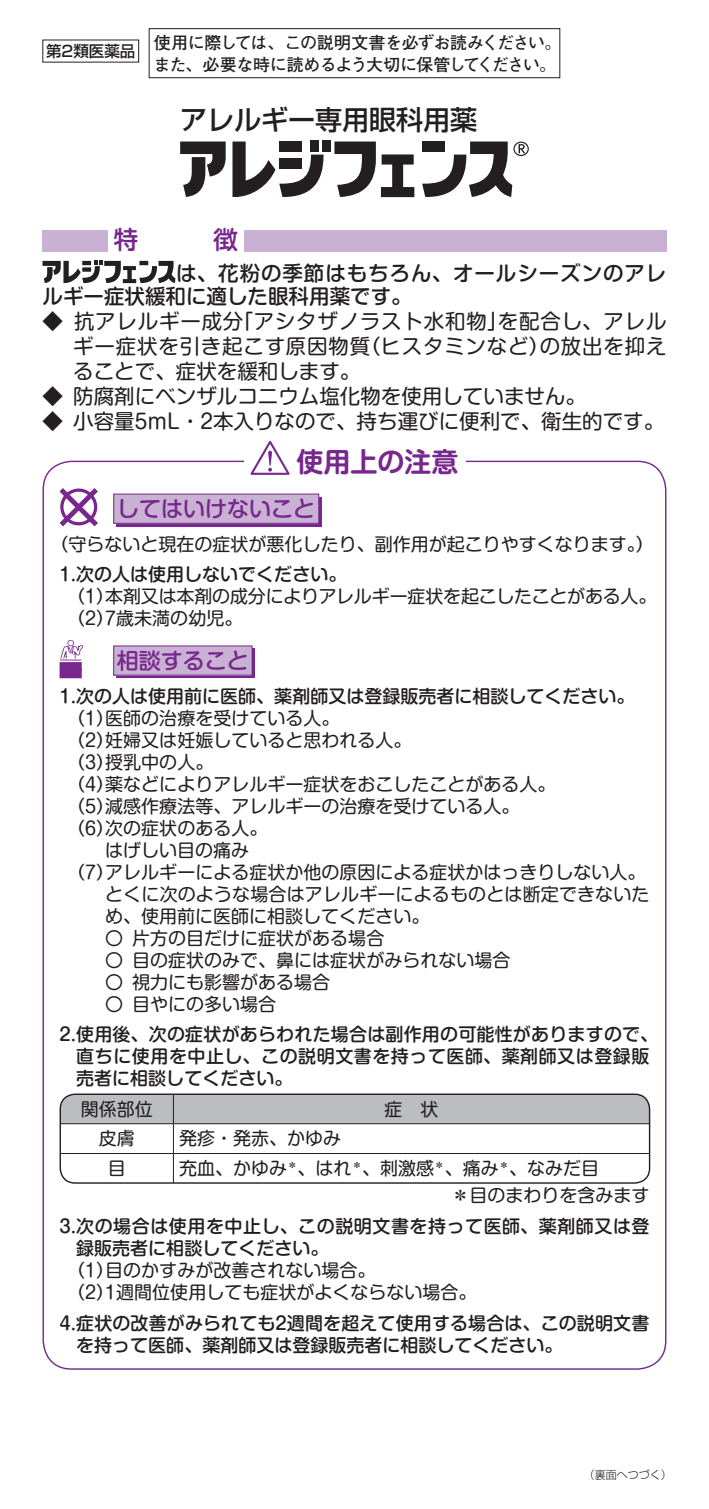
<style>
.page{position:relative;width:709px;height:1509px;background:#fff}
.page>*{position:absolute;margin:0;border:0;box-sizing:border-box;transform-origin:0 0}
.ヘッダー-新ゴM{font:500 27px "Shin Go Pr 6";color:#231f20}
.使用上の注意_大見出し{font:700 27px "Shin M Go Pr 6 De";color:#77278d}
.t1{font:500 25px "Shin M Go Pr 6";color:#77278d}
.t2{font:500 22px "Shin M Go Pr 6";color:#77278d}
.特徴_本文{font:20.4px "Shin M Go Pr 6";color:#231f20}
.特徴_本文-2{font:20.4px/25px "Shin M Go Pr 6";letter-spacing:.035em;color:#231f20}
.特徴_本文-太字{font:500 20.4px/22.8px "Shin M Go Pr 6";letter-spacing:.045em;color:#231f20}
.使用上の注意_本文-1___1{font:18px "Shin M Go Pr 6";color:#231f20}
.使用上の注意_本文-1{font:500 18px/22px "Shin M Go Pr 6";letter-spacing:.005em;color:#231f20}
.使用上の注意_本文-1___1_本文{font:18px/22px "Shin M Go Pr 6";color:#231f20}
.使用上の注意_本文-1-2{font:500 18px/22px "Shin M Go Pr 6";letter-spacing:.03em;color:#231f20}
.使用上の注意_本文{font:18px "Shin M Go Pr 6";color:#231f20}
.使用上の注意_表-脚注{font:18px "Shin M Go Pr 6";color:#231f20}
.ヘッダー-太ゴ{font:700 17px "Futo Go B101 Pr 6";letter-spacing:-.05em;color:#231f20}
.ヘッダー-新ゴM-2{font:500 15.6px "Shin Go Pr 6";color:#231f20}
.フッター-裏面へ_印行{font:300 11px "Shin Go Pr 6";color:#231f20}
.t3{font:10.4px "Shin M Go Pr 6";color:#231f20}
.s1{font-size:18px}
</style>
<div class="page">
<div style="left:43px;top:231px;width:65px;height:21px;background:#c9b1d4"></div>
<div style="left:244px;top:231px;width:422px;height:21px;background:#c9b1d4"></div>
<svg style="left:43px;top:260px;width:132px;height:23px"></svg>
<svg style="left:60px;top:488px;width:38px;height:38px"></svg>
<svg style="left:60px;top:640px;width:23px;height:38px"></svg>
<svg style="left:60px;top:1095px;width:589px;height:87px"></svg>
<hr style="left:173px;top:1152px;width:476px;height:1px;background:#231f20">
<div style="left:60px;top:1093px;width:590px;height:90px;border:1px solid #231f20;border-radius:15px"></div>
<div style="left:116px;top:496px;width:206px;height:30px;background:linear-gradient(to right,#77278d,#77278d)"></div>
<div style="left:114px;top:494px;width:205px;height:29px;background:#c9b1d4"></div>
<div style="left:116px;top:648px;width:139px;height:30px;background:linear-gradient(to right,#77278d,#77278d)"></div>
<div style="left:114px;top:646px;width:138px;height:29px;background:#c9b1d4"></div>
<div style="left:149px;top:28px;width:411px;height:50px;border:1px solid #231f20"></div>
<svg style="left:334px;top:141px;width:80px;height:56px"></svg>
<svg style="left:422px;top:141px;width:90px;height:56px"></svg>
<svg style="left:180px;top:141px;width:46px;height:56px"></svg>
<svg style="left:232px;top:141px;width:91px;height:56px"></svg>
<div style="left:311px;top:140px;width:8px;height:12px;background:#231f20"></div>
<div style="left:322px;top:140px;width:8px;height:12px;background:#231f20"></div>
<svg style="left:518px;top:144px;width:7px;height:9px"></svg>
<div style="left:513px;top:141px;width:16px;height:15px;border:1px solid #231f20;border-radius:50%"></div>
<svg style="left:250px;top:441px;width:39px;height:34px"></svg>
<p class="ヘッダー-新ゴM-2" style="left:46px;top:38px;width:91px">第2類医薬品</p>
<p class="ヘッダー-太ゴ" style="left:154px;top:29px;width:409px">使用に際しては、この説明文書を必ずお読みください。</p>
<p class="ヘッダー-太ゴ" style="left:154px;top:51px;width:404px">また、必要な時に読めるよう大切に保管してください。</p>
<p class="ヘッダー-新ゴM" style="left:180px;top:98px;width:299px">アレルギー専用眼科用薬</p>
<p class="t1" style="left:113px;top:219px;width:26px">特</p>
<p class="t1" style="left:213px;top:219px;width:26px">徴</p>
<p class="特徴_本文-太字" style="left:43px;top:260px;width:625px;text-indent:134px">は、花粉の季節はもちろん、オールシーズンのアレルギー症状緩和に適した眼科用薬です。</p>
<p class="特徴_本文" style="left:498px;top:304px;width:170px">を配合し、アレル</p>
<p class="特徴_本文" style="left:43px;top:304px;width:22px">◆</p>
<p class="特徴_本文-2" style="left:233px;top:307px;width:276px">「アシタザノラスト水和物」</p>
<p class="特徴_本文-2" style="left:74px;top:307px;width:171px">抗アレルギー成分</p>
<p class="特徴_本文" style="left:43px;top:379px;width:22px">◆</p>
<p class="特徴_本文" style="left:43px;top:404px;width:22px">◆</p>
<p class="特徴_本文-2" style="left:73px;top:332px;width:298px">ギー症状を引き起こす原因物質ることで、症状を緩和します。</p>
<p class="特徴_本文" style="left:73px;top:379px;width:514px">防腐剤にベンザルコニウム塩化物を使用していません。</p>
<p class="特徴_本文-2" style="left:360px;top:332px;width:191px">（ヒスタミンなど）</p>
<p class="特徴_本文" style="left:539px;top:329px;width:128px">の放出を抑え</p>
<p class="特徴_本文" style="left:73px;top:404px;width:592px">小容量5mL・2本入りなので、持ち運びに便利で、衛生的です。</p>
<p class="使用上の注意_大見出し" style="left:296px;top:439px;width:163px">使用上の注意</p>
<p class="t2" style="left:117px;top:490px;width:199px">してはいけないこと</p>
<p class="使用上の注意_本文" style="left:51px;top:529px;width:604px">（守らないと現在の症状が悪化したり、副作用が起こりやすくなります (。</p>
<p class="使用上の注意_本文-1" style="left:60px;top:562px;width:288px">1.次の人は使用しないでください。</p>
<p class="使用上の注意_本文-1___1" style="left:105px;top:582px;width:552px">本剤又は本剤の成分によりアレルギー症状を起こしたことがある人。</p>
<p class="使用上の注意_本文-1___1" style="left:67px;top:582px;width:48px">（1）</p>
<p class="使用上の注意_本文-1___1" style="left:67px;top:604px;width:176px">（2 7）歳未満の幼児。</p>
<p class="t2" style="left:117px;top:642px;width:133px">相談すること</p>
<p class="使用上の注意_本文-1" style="left:60px;top:684px;width:576px">1.次の人は使用前に医師、薬剤師又は登録販売者に相談してください。</p>
<p class="使用上の注意_本文-1___1" style="left:105px;top:703px;width:235px">医師の治療を受けている人。</p>
<p class="使用上の注意_本文-1___1" style="left:67px;top:703px;width:48px">（1）</p>
<p class="使用上の注意_本文-1___1" style="left:67px;top:725px;width:48px">（2）</p>
<p class="使用上の注意_本文-1___1" style="left:105px;top:725px;width:307px">妊婦又は妊娠していると思われる人。</p>
<p class="使用上の注意_本文-1___1" style="left:67px;top:747px;width:48px">（3）</p>
<p class="使用上の注意_本文-1___1" style="left:105px;top:747px;width:109px">授乳中の人。</p>
<p class="使用上の注意_本文-1___1" style="left:105px;top:769px;width:451px">薬などによりアレルギー症状をおこしたことがある人。</p>
<p class="使用上の注意_本文-1___1" style="left:67px;top:769px;width:48px">（4）</p>
<p class="使用上の注意_本文-1___1" style="left:105px;top:791px;width:415px">減感作療法等、アレルギーの治療を受けている人。</p>
<p class="使用上の注意_本文-1___1" style="left:67px;top:791px;width:48px">（5）</p>
<p class="使用上の注意_本文-1___1" style="left:67px;top:813px;width:48px">（6）</p>
<p class="使用上の注意_本文-1___1" style="left:105px;top:813px;width:163px">次の症状のある人。</p>
<p class="使用上の注意_本文-1___1_本文" style="left:105px;top:838px;width:146px">はげしい目の痛み</p>
<p class="使用上の注意_本文-1___1" style="left:105px;top:857px;width:541px">アレルギーによる症状か他の原因による症状かはっきりしない人。</p>
<p class="使用上の注意_本文-1___1" style="left:67px;top:857px;width:48px">（7）</p>
<p class="使用上の注意_本文-1___1_本文" style="left:105px;top:882px;width:546px">とくに次のような場合はアレルギーによるものとは断定できないため、使用前に医師に相談してください。</p>
<p class="使用上の注意_本文-1___1" style="left:132px;top:923px;width:253px">片方の目だけに症状がある場合</p>
<p class="使用上の注意_本文-1___1" style="left:105px;top:923px;width:19px">〇</p>
<p class="使用上の注意_本文-1___1" style="left:105px;top:945px;width:19px">〇</p>
<p class="使用上の注意_本文-1___1" style="left:105px;top:967px;width:19px">〇</p>
<p class="使用上の注意_本文-1___1" style="left:132px;top:945px;width:379px">目の症状のみで、鼻には症状がみられない場合</p>
<p class="使用上の注意_本文-1___1" style="left:132px;top:967px;width:199px">視力にも影響がある場合</p>
<p class="使用上の注意_本文-1___1" style="left:132px;top:989px;width:145px">目やにの多い場合</p>
<p class="使用上の注意_本文-1___1" style="left:105px;top:989px;width:19px">〇</p>
<p class="使用上の注意_本文-1" style="left:76px;top:1022px;width:583px;text-indent:-17px">2.使用後、次の症状があらわれた場合は副作用の可能性がありますので、直ちに使用を中止し、この説明文書を持って医師、薬剤師又は登録販売者に相談してください。</p>
<p class="使用上の注意_本文-1___1_本文" style="left:384px;top:1096px;width:56px">症　状</p>
<p class="使用上の注意_本文-1___1_本文" style="left:81px;top:1096px;width:74px">関係部位</p>
<p class="使用上の注意_本文-1___1_本文" style="left:99px;top:1126px;width:37px">皮膚</p>
<p class="使用上の注意_本文-1___1_本文" style="left:108px;top:1156px;width:19px">目</p>
<p class="使用上の注意_本文-1___1_本文" style="left:179px;top:1126px;width:163px">発疹・発赤、かゆみ</p>
<p class="使用上の注意_本文-1___1_本文" style="left:179px;top:1156px;width:109px">充血、かゆみ</p>
<p class="t3" style="left:287px;top:1156px;width:30px">＊<span class="s1">、</span></p>
<p class="使用上の注意_本文-1___1_本文" style="left:316px;top:1156px;width:37px">はれ</p>
<p class="t3" style="left:352px;top:1156px;width:30px">＊<span class="s1">、</span></p>
<p class="使用上の注意_本文-1___1_本文" style="left:380px;top:1156px;width:55px">刺激感</p>
<p class="t3" style="left:434px;top:1156px;width:30px">＊<span class="s1">、</span></p>
<p class="使用上の注意_本文-1___1_本文" style="left:462px;top:1156px;width:37px">痛み</p>
<p class="t3" style="left:498px;top:1156px;width:30px">＊<span class="s1">、</span></p>
<p class="使用上の注意_本文-1___1_本文" style="left:527px;top:1156px;width:73px">なみだ目</p>
<p class="使用上の注意_表-脚注" style="left:451px;top:1180px;width:199px">＊目のまわりを含みます</p>
<p class="使用上の注意_本文-1-2" style="left:76px;top:1213px;width:575px;text-indent:-17px">3.次の場合は使用を中止し、この説明文書を持って医師、薬剤師又は登録販売者に相談してください。</p>
<p class="使用上の注意_本文-1___1" style="left:105px;top:1255px;width:271px">目のかすみが改善されない場合。</p>
<p class="使用上の注意_本文-1___1" style="left:67px;top:1255px;width:48px">（1）</p>
<p class="使用上の注意_本文-1___1" style="left:67px;top:1277px;width:410px">（2 1）週間位使用しても症状がよくならない場合。</p>
<p class="使用上の注意_本文-1" style="left:76px;top:1310px;width:574px;text-indent:-17px">4.症状の改善がみられても2週間を超えて使用する場合は、この説明文書を持って医師、薬剤師又は登録販売者に相談してください。</p>
<p class="フッター-裏面へ_印行" style="left:584px;top:1465px;width:89px">（裏面へつづく(</p>
</div>
